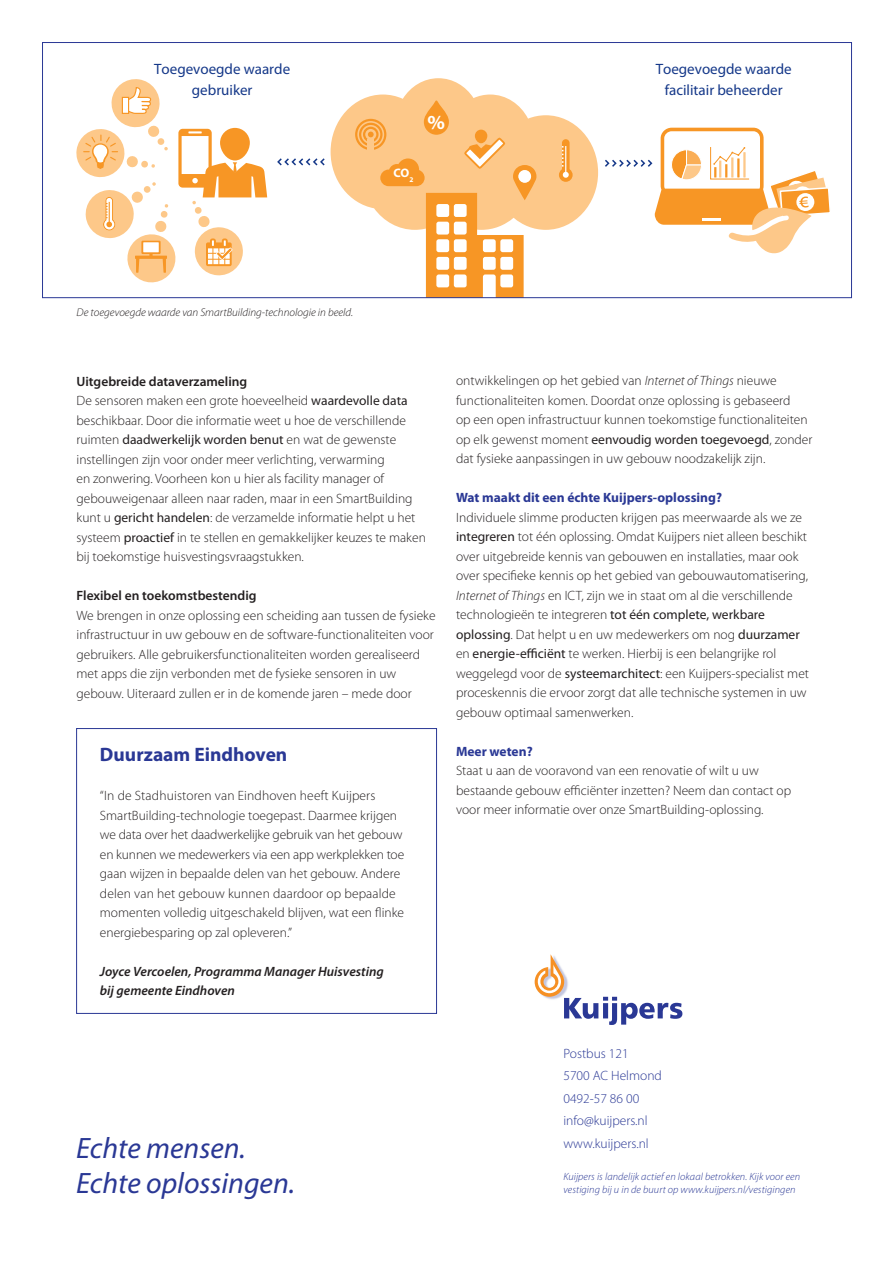
<style>
.page{position:relative;width:893px;height:1263px;background:#fff}
.page>*{position:absolute;margin:0;border:0;box-sizing:border-box;transform-origin:0 0}
.t1{font:italic 29.55px/35.5px "Myriad Pro";color:#2a3895}
.t2{font:700 19.95px "Myriad Pro";color:#fff}
.t3{font:700 19.5px "Myriad Pro";color:#2a3895}
.t4{font:15px/21px "Myriad Pro";color:#153889;text-align:center}
.t5{font:300 13.5px/19.5px "Myriad Pro";color:#231f20}
.t6{font:300 13.5px/22.5px "Myriad Pro";color:#2a3895}
.t7{font:italic 600 13.5px/19.5px "Myriad Pro";color:#231f20}
.t8{font:700 13.5px "Myriad Pro";color:#2a3895}
.t9{font:600 13.5px "Myriad Pro";color:#231f20}
.t10{font:700 12.3px "Myriad Pro";color:#fff}
.t11{font:italic 300 11.25px "Myriad Pro";color:#231f20}
.t12{font:italic 300 10.5px/13.5px "Myriad Pro";letter-spacing:.01em;color:#2a3895}
.s1{font-weight:600}
.s2{font-weight:400}
.s3{font-style:italic}
</style>
<div class="page">
<svg style="left:277px;top:158px;width:48px;height:7px"></svg>
<svg style="left:76px;top:79px;width:191px;height:204px"></svg>
<svg style="left:605px;top:128px;width:225px;height:125px"></svg>
<svg style="left:331px;top:78px;width:267px;height:218px"></svg>
<div style="left:562px;top:172px;width:7px;height:6px;background:#fff;border-radius:3px"></div>
<div style="left:42px;top:42px;width:810px;height:256px;border:1px solid #2a3895"></div>
<div style="left:76px;top:728px;width:361px;height:286px;border:1px solid #2a3895"></div>
<svg style="left:535px;top:954px;width:147px;height:71px"></svg>
<p class="t4" style="left:154px;top:59px;width:137px">Toegevoegde waarde gebruiker</p>
<h2 class="t2" style="left:427px;top:111px;width:19px">%</h2>
<p class="t10" style="left:393px;top:166px;width:21px">CO<sub>2</sub></p>
<p class="t4" style="left:656px;top:59px;width:137px">Toegevoegde waarde facilitair beheerder</p>
<p class="t11" style="left:77px;top:306px;width:278px">De toegevoegde waarde van SmartBuilding-technologie in beeld.</p>
<p class="t5" style="left:77px;top:371px;width:351px"><span class="s1">Uitgebreide dataverzameling<br></span>De sensoren maken een grote hoeveelheid <span class="s2">waardevolle data </span>beschikbaar. Door die informatie weet u hoe de verschillende ruimten <span class="s2">daadwerkelijk worden benut</span> en wat de gewenste instellingen zijn voor onder meer verlichting, verwarming<br>en zonwering. Voorheen kon u hier als facility manager of gebouweigenaar alleen naar raden, maar in een SmartBuilding kunt u <span class="s2">gericht handelen</span>: de verzamelde informatie helpt u het systeem <span class="s2">proactief</span> in te stellen en gemakkelijker keuzes te maken bij toekomstige huisvestingsvraagstukken.</p>
<p class="t9" style="left:77px;top:588px;width:182px">Flexibel en toekomstbestendig</p>
<p class="t5" style="left:77px;top:605px;width:361px">We brengen in onze oplossing een scheiding aan tussen de fysieke infrastructuur in uw gebouw en de software-functionaliteiten voor gebruikers. Alle gebruikersfunctionaliteiten worden gerealiseerd met apps die zijn verbonden met de fysieke sensoren in uw gebouw. Uiteraard zullen er in de komende jaren – mede door</p>
<h3 class="t3" style="left:100px;top:744px;width:189px">Duurzaam Eindhoven</h3>
<p class="t5" style="left:100px;top:786px;width:306px">“In de Stadhuistoren van Eindhoven heeft Kuijpers SmartBuilding-technologie toegepast. Daarmee krijgen we data over het daadwerkelijke gebruik van het gebouw en kunnen we medewerkers via een app werkplekken toe gaan wijzen in bepaalde delen van het gebouw. Andere delen van het gebouw kunnen daardoor op bepaalde momenten volledig uitgeschakeld blijven, wat een flinke energiebesparing op zal opleveren.”</p>
<p class="t7" style="left:100px;top:962px;width:285px">Joyce Vercoelen, Programma Manager Huisvesting bij gemeente Eindhoven</p>
<h1 class="t1" style="left:76px;top:1131px;width:220px">Echte mensen.<br>Echte oplossingen.</h1>
<p class="t5" style="left:456px;top:371px;width:358px">ontwikkelingen op het gebied van <span class="s3">Internet of Things</span> nieuwe functionaliteiten komen. Doordat onze oplossing is gebaseerd<br>op een open infrastructuur kunnen toekomstige functionaliteiten op elk gewenst moment <span class="s2">eenvoudig worden toegevoegd</span>, zonder dat fysieke aanpassingen in uw gebouw noodzakelijk zijn.</p>
<p class="t8" style="left:456px;top:490px;width:267px">Wat maakt dit een échte Kuijpers-oplossing?</p>
<p class="t5" style="left:456px;top:508px;width:354px">Individuele slimme producten krijgen pas meerwaarde als we ze <span class="s2">integreren</span> tot één oplossing. Omdat Kuijpers niet alleen beschikt over uitgebreide kennis van gebouwen en installaties, maar ook over specifieke kennis op het gebied van gebouwautomatisering, <span class="s3">Internet of Things</span> en ICT, zijn we in staat om al die verschillende technologieën te integreren <span class="s2">tot één complete, werkbare oplossing</span>. Dat helpt u en uw medewerkers om nog <span class="s2">duurzamer </span>en <span class="s2">energie-efficiënt</span> te werken. Hierbij is een belangrijke rol weggelegd voor de <span class="s2">systeemarchitect</span>: een Kuijpers-specialist met proceskennis die ervoor zorgt dat alle technische systemen in uw gebouw optimaal samenwerken.</p>
<p class="t8" style="left:456px;top:744px;width:78px">Meer weten?</p>
<p class="t5" style="left:456px;top:761px;width:337px">Staat u aan de vooravond van een renovatie of wilt u uw bestaande gebouw efficiënter inzetten? Neem dan contact op voor meer informatie over onze SmartBuilding-oplossing.</p>
<p class="t6" style="left:563px;top:1042px;width:100px">Postbus 121<br>5700 AC Helmond<br>0492-57 86 00 info@kuijpers.nl www.kuijpers.nl</p>
<p class="t12" style="left:563px;top:1170px;width:238px">Kuijpers is landelijk actief en lokaal betrokken. Kijk voor een vestiging bij u in de buurt op www.kuijpers.nl/vestigingen</p>
</div>
